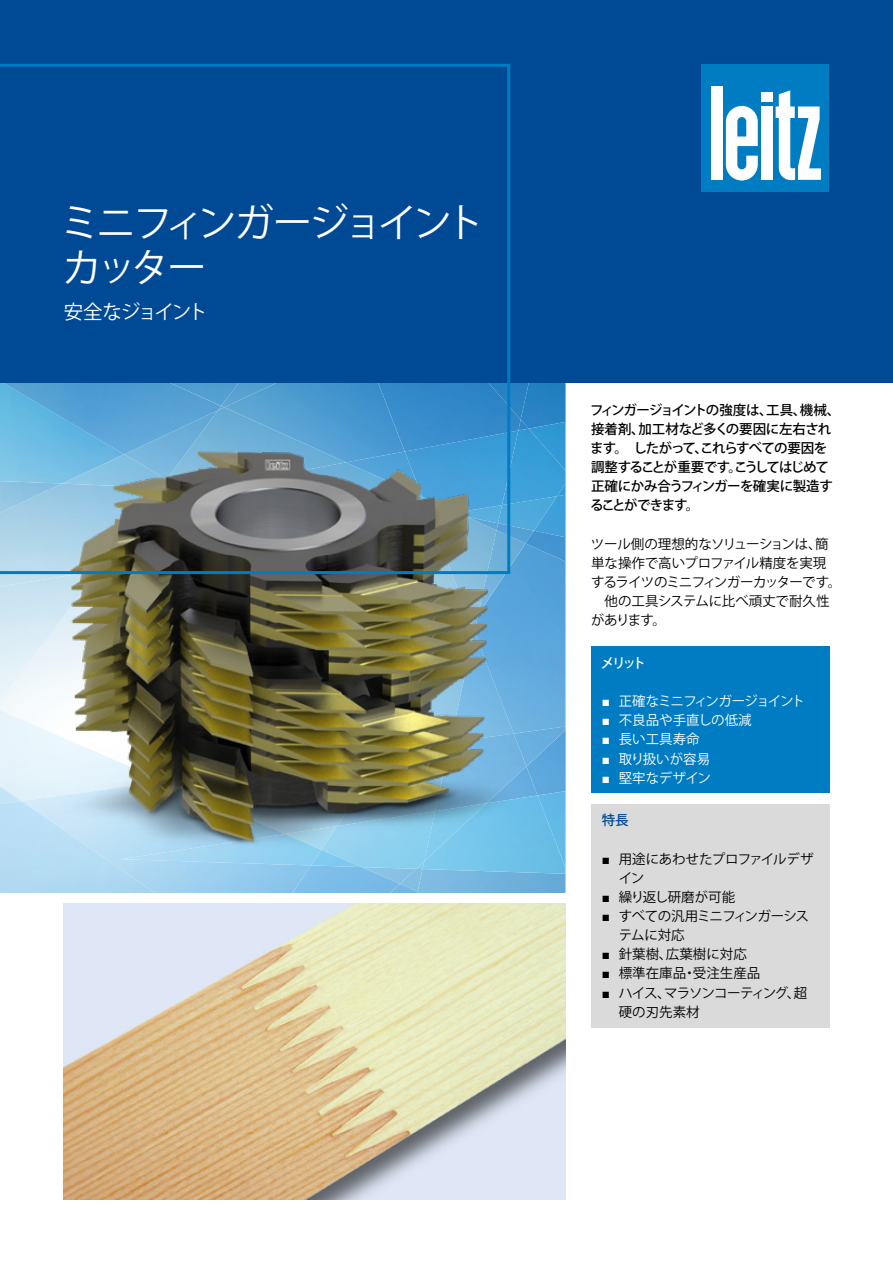
<style>
.page{position:relative;width:893px;height:1263px;background:#fff}
.page>*{position:absolute;margin:0;border:0;box-sizing:border-box;transform-origin:0 0}
.t1{font:39px/45px "Koz Go Pro";letter-spacing:-.1em;color:#fff}
.t2{font:19.5px "Koz Go Pro";letter-spacing:-.11em;color:#fff}
.t3{font:500 13.5px/19.2px "Koz Go Pro";letter-spacing:-.06em;color:#000}
.t4{font:13.5px/19.2px "Koz Go Pro";letter-spacing:-.02em;color:#000}
.t5{font:13.5px "Koz Go Pro";color:#fff}
.t6{font:13.5px "Koz Go Pro";color:#000}
.t7{font:13.5px/19.2px "Koz Go Pro";letter-spacing:-.04em;color:#000}
.t8{font:13.5px/19.2px "Koz Go Pro";letter-spacing:-.05em;color:#000}
.t9{font:13.5px "Koz Go Pro";letter-spacing:-.08em;color:#fff}
.t10{font:500 13.5px "Koz Go Pro";color:#fff}
.t11{font:500 13.5px "Koz Go Pro";color:#004994}
.s1{font-family:"Arial"}
</style>
<div class="page">
<div style="left:0;top:0;width:893px;height:383px;background:#004994"></div>
<div style="left:702px;top:64px;width:127px;height:127px;background:#007cc2"></div>
<div style="left:761px;top:92px;width:11px;height:9px;background:#fff"></div>
<div style="left:761px;top:107px;width:11px;height:73px;background:#fff"></div>
<div style="left:711px;top:86px;width:12px;height:94px;background:#fff"></div>
<svg style="left:726px;top:106px;width:32px;height:74px"></svg>
<svg style="left:776px;top:90px;width:45px;height:90px"></svg>
<img style="left:0;top:367px;width:566px;height:526px">
<svg style="left:0;top:64px;width:510px;height:510px"></svg>
<img style="left:64px;top:904px;width:502px;height:295px">
<div style="left:591px;top:646px;width:238px;height:147px;background:#007cc2"></div>
<div style="left:591px;top:804px;width:238px;height:223px;background:#dadada"></div>
<h1 class="t1" style="left:61px;top:201px;width:425px">ミニフィンガージョイントカッター</h1>
<h2 class="t2" style="left:64px;top:299px;width:145px">安全なジョイント</h2>
<p class="t3" style="left:590px;top:401px;width:252px">フィンガージョイントの強度は、工具、機械、接着剤、加工材など多くの要因に左右されます。　したがって、これらすべての要因を調整することが重要です。こうしてはじめて正確にかみ合うフィンガーを確実に製造することができます。　</p>
<p class="t4" style="left:591px;top:534px;width:252px">ツール側の理想的なソリューションは、簡単な操作で高いプロファイル精度を実現するライツのミニフィンガーカッターです。　他の工具システムに比べ頑丈で耐久性があります。</p>
<p class="t10" style="left:601px;top:654px;width:47px">メリット</p>
<p class="t9" style="left:602px;top:692px;width:205px"><span class="s1">■</span> 正確なミニフィンガージョイント</p>
<p class="t5" style="left:602px;top:712px;width:151px"><span class="s1">■</span> 不良品や手直しの低減</p>
<p class="t5" style="left:602px;top:731px;width:100px"><span class="s1">■</span> 長い工具寿命</p>
<p class="t5" style="left:602px;top:750px;width:110px"><span class="s1">■</span> 取り扱いが容易</p>
<p class="t5" style="left:602px;top:769px;width:111px"><span class="s1">■</span> 堅牢なデザイン</p>
<p class="t11" style="left:602px;top:812px;width:28px">特長</p>
<p class="t4" style="left:619px;top:849px;width:196px;text-indent:-17px"><span class="s1">■</span> 用途にあわせたプロファイルデザイン</p>
<p class="t4" style="left:602px;top:888px;width:135px"><span class="s1">■</span> 繰り返し研磨が可能</p>
<p class="t8" style="left:619px;top:907px;width:192px;text-indent:-17px"><span class="s1">■</span> すべての汎用ミニフィンガーシステムに対応</p>
<p class="t6" style="left:602px;top:946px;width:147px"><span class="s1">■</span> 針葉樹、広葉樹に対応</p>
<p class="t6" style="left:602px;top:965px;width:160px"><span class="s1">■</span> 標準在庫品・受注生産品</p>
<p class="t7" style="left:619px;top:983px;width:190px;text-indent:-17px"><span class="s1">■</span> ハイス、マラソンコーティング、超硬の刃先素材</p>
</div>
